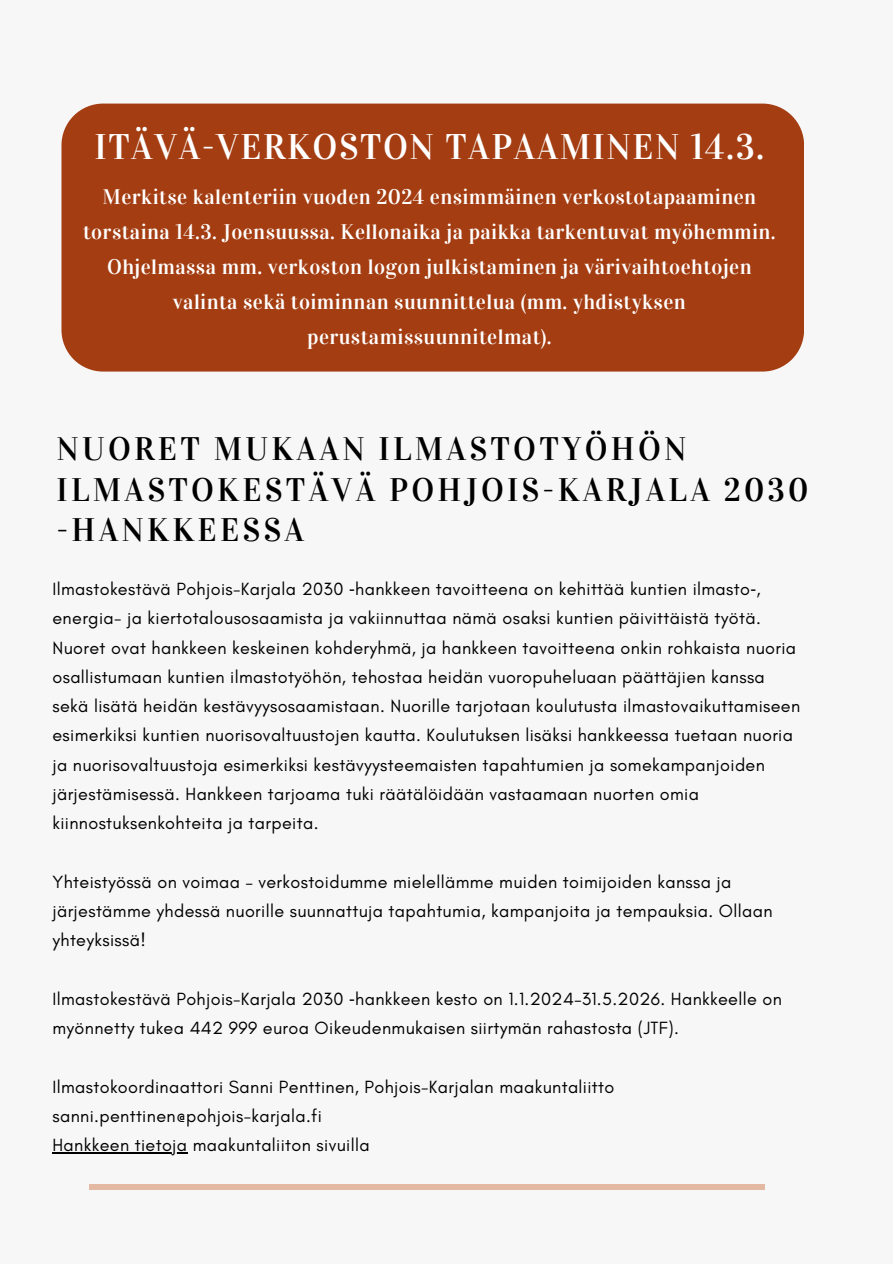
<style>
.page{position:relative;width:893px;height:1264px;background:#fff}
.page>*{position:absolute;margin:0;border:0;box-sizing:border-box;transform-origin:0 0}
.t1{font:35.4px "Vidaloka";letter-spacing:.045em;color:#fff}
.t2{font:32.4px/40.5px "Vidaloka";letter-spacing:.1em;color:#000}
.t3{font:21px/34.8px "Vidaloka";letter-spacing:.02em;color:#fff;text-align:center}
.t4{font:18px/29.2px "Glacial Indifference";letter-spacing:.02em;color:#000}
.s1{font-family:"Noto Sans"}
</style>
<div class="page">
<div style="left:0;top:0;width:892px;height:1263px;background:#f7f7f7"></div>
<div style="left:89px;top:1184px;width:675px;height:6px;background:#e4b9a3"></div>
<div style="left:61px;top:104px;width:742px;height:267px;background:#a43d12"></div>
<hr style="left:52px;top:1152px;width:135px;height:1px;background:#000">
<h2 class="t1" style="left:94px;top:126px;width:671px">ITÄVÄ-VERKOSTON TAPAAMINEN 14.3.</h2>
<h1 class="t3" style="left:83px;top:180px;width:694px">Merkitse kalenteriin vuoden 2024 ensimmäinen verkostotapaaminen torstaina 14.3. Joensuussa. Kellonaika ja paikka tarkentuvat myöhemmin.<br>Ohjelmassa mm. verkoston logon julkistaminen ja värivaihtoehtojen valinta sekä toiminnan suunnittelua (mm. yhdistyksen perustamissuunnitelmat).</h1>
<h1 class="t2" style="left:56px;top:429px;width:753px">NUORET MUKAAN ILMASTOTYÖHÖN<br>ILMASTOKESTÄVÄ POHJOIS-KARJALA 2030 -HANKKEESSA</h1>
<p class="t4" style="left:52px;top:574px;width:749px">Ilmastokestävä Pohjois-Karjala 2030 <span class="s1">‑</span>hankkeen tavoitteena on kehittää kuntien ilmasto<span class="s1">‑</span>, energia- ja kiertotalousosaamista ja vakiinnuttaa nämä osaksi kuntien päivittäistä työtä.<br>Nuoret ovat hankkeen keskeinen kohderyhmä, ja hankkeen tavoitteena onkin rohkaista nuoria osallistumaan kuntien ilmastotyöhön, tehostaa heidän vuoropuheluaan päättäjien kanssa sekä lisätä heidän kestävyysosaamistaan. Nuorille tarjotaan koulutusta ilmastovaikuttamiseen esimerkiksi kuntien nuorisovaltuustojen kautta. Koulutuksen lisäksi hankkeessa tuetaan nuoria ja nuorisovaltuustoja esimerkiksi kestävyysteemaisten tapahtumien ja somekampanjoiden järjestämisessä. Hankkeen tarjoama tuki räätälöidään vastaamaan nuorten omia kiinnostuksenkohteita ja tarpeita.</p>
<p class="t4" style="left:52px;top:866px;width:721px">Yhteistyössä on voimaa – verkostoidumme mielellämme muiden toimijoiden kanssa ja järjestämme yhdessä nuorille suunnattuja tapahtumia, kampanjoita ja tempauksia. Ollaan yhteyksissä!</p>
<p class="t4" style="left:52px;top:983px;width:730px">Ilmastokestävä Pohjois-Karjala 2030 <span class="s1">‑</span>hankkeen kesto on 1.1.2024–31.5.2026. Hankkeelle on myönnetty tukea 442 999 euroa Oikeudenmukaisen siirtymän rahastosta (JTF).</p>
<p class="t4" style="left:52px;top:1071px;width:563px">Ilmastokoordinaattori Sanni Penttinen, Pohjois-Karjalan maakuntaliitto</p>
<p class="t4" style="left:52px;top:1100px;width:271px">sanni.penttinen@pohjois-karjala.fi</p>
<p class="t4" style="left:52px;top:1130px;width:318px">Hankkeen tietoja maakuntaliiton sivuilla</p>
</div>
